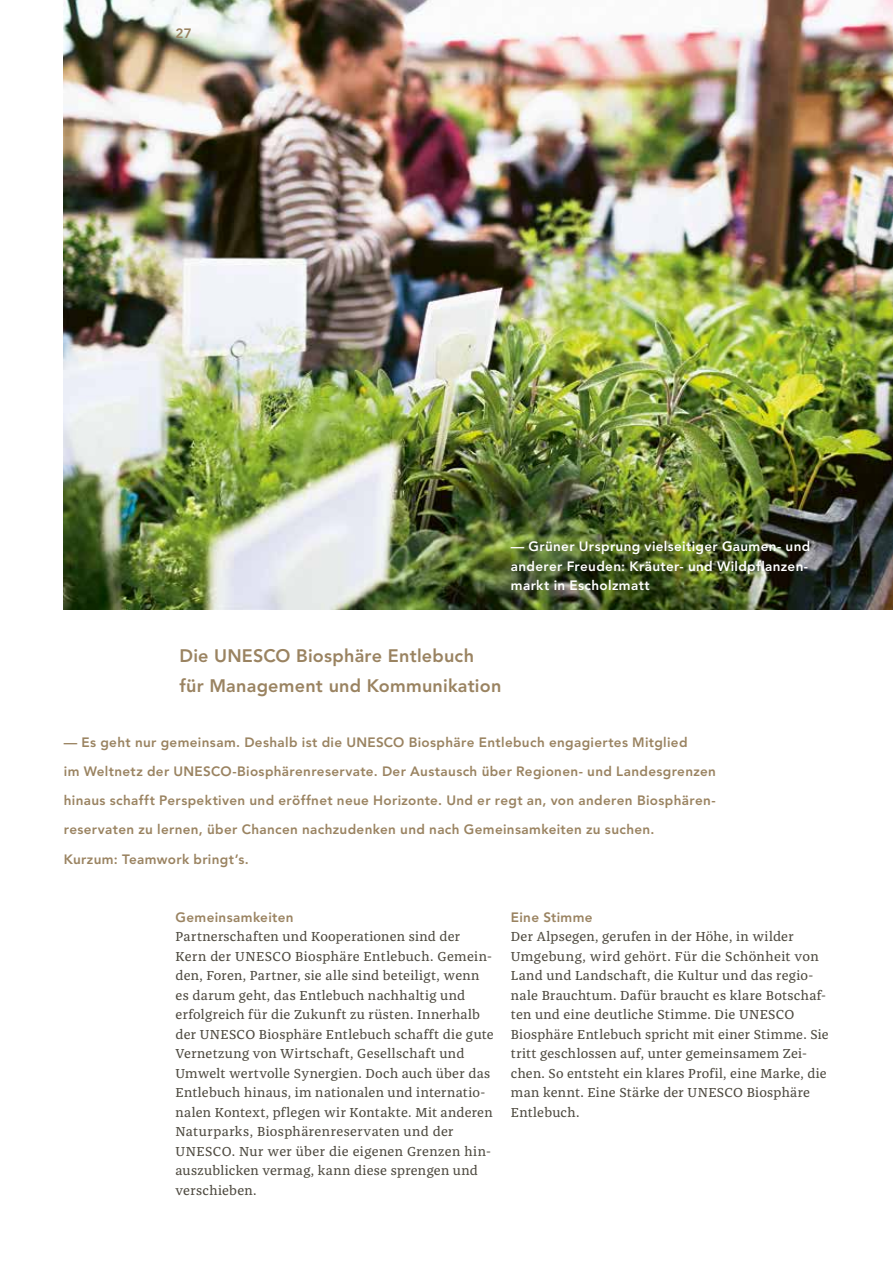
<style>
.page{position:relative;width:893px;height:1263px;background:#fff}
.page>*{position:absolute;margin:0;border:0;box-sizing:border-box;transform-origin:0 0}
.t1{font:800 18px/29.2px "Avenir";letter-spacing:.01em;color:#9a8361}
.t2{font:13.5px/19.5px "Franziska OT";letter-spacing:.02em;color:#4e4a40}
.t3{font:800 13.5px/29.2px "Avenir";letter-spacing:.025em;color:#9a8361}
.t4{font:800 13.5px/19.5px "Avenir";letter-spacing:.025em;color:#fff}
</style>
<div class="page">
<img style="left:64px;top:0;width:829px;height:610px">
<p class="t3" style="left:176px;top:19px;width:18px">27</p>
<p class="t4" style="left:511px;top:537px;width:301px">— Grüner Ursprung vielseitiger Gaumen- und anderer Freuden: Kräuter- und Wildpflanzen&shy;markt in Escholzmatt</p>
<h1 class="t1" style="left:180px;top:641px;width:323px">Die UNESCO Biosphäre Entlebuch für Management und Kommunikation</h1>
<p class="t3" style="left:64px;top:727px;width:654px">— Es geht nur gemeinsam. Deshalb ist die UNESCO Biosphäre Entlebuch engagiertes Mitglied<br>im Weltnetz der UNESCO-Biosphärenreservate. Der Austausch über Regionen- und Landesgrenzen hinaus schafft Perspektiven und eröffnet neue Horizonte. Und er regt an, von anderen Biosphären&shy;reservaten zu lernen, über Chancen nachzudenken und nach Gemeinsamkeiten zu suchen.<br>Kurzum: Teamwork bringt’s.</p>
<p class="t3" style="left:176px;top:902px;width:120px">Gemeinsamkeiten</p>
<p class="t2" style="left:176px;top:927px;width:320px">Partnerschaften und Kooperationen sind der Kern der UNESCO Biosphäre Entlebuch. Gemein&shy;den, Foren, Partner, sie alle sind beteiligt, wenn es darum geht, das Entlebuch nachhaltig und erfolgreich für die Zukunft zu rüsten. Innerhalb der UNESCO Biosphäre Entlebuch schafft die gute Vernetzung von Wirtschaft, Gesellschaft und Umwelt wertvolle Synergien. Doch auch über das Entlebuch hinaus, im nationalen und internatio&shy;nalen Kontext, pflegen wir Kontakte. Mit anderen Naturparks, Biosphärenreservaten und der UNESCO. Nur wer über die eigenen Grenzen hin&shy;auszublicken vermag, kann diese sprengen und verschieben.</p>
<p class="t3" style="left:511px;top:902px;width:83px">Eine Stimme</p>
<p class="t2" style="left:511px;top:927px;width:319px">Der Alpsegen, gerufen in der Höhe, in wilder Umgebung, wird gehört. Für die Schönheit von Land und Landschaft, die Kultur und das regio&shy;nale Brauchtum. Dafür braucht es klare Botschaf&shy;ten und eine deutliche Stimme. Die UNESCO Biosphäre Entlebuch spricht mit einer Stimme. Sie tritt geschlossen auf, unter gemeinsamem Zei&shy;chen. So entsteht ein klares Profil, eine Marke, die man kennt. Eine Stärke der UNESCO Biosphäre Entlebuch.</p>
</div>
